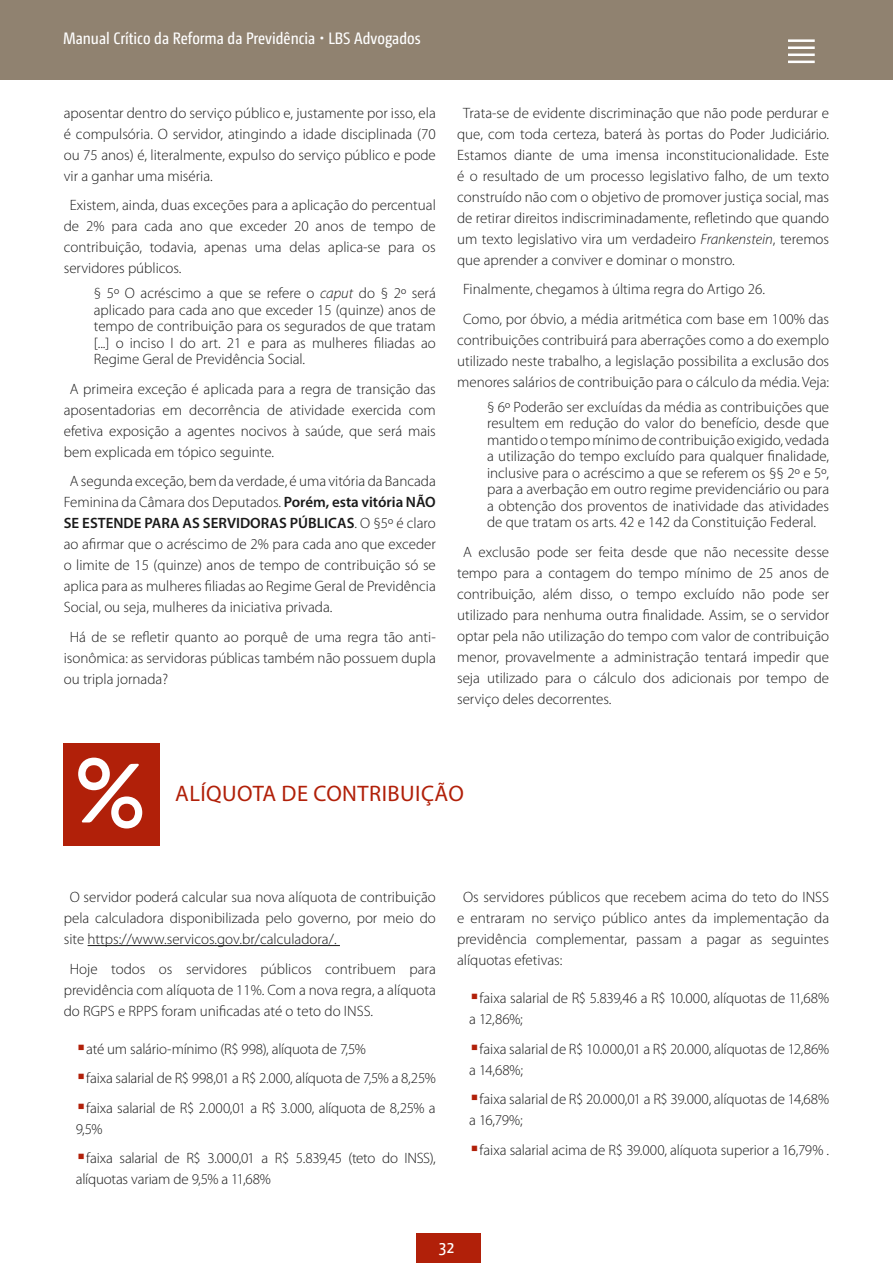
<style>
.page{position:relative;width:893px;height:1263px;background:#fff}
.page>*{position:absolute;margin:0;border:0;box-sizing:border-box;transform-origin:0 0}
.t1{font:22.5px "Myriad Pro";letter-spacing:.02em;color:#b12009}
.t2{font:18px "Camingo Dos Pro Cd";color:#fff}
.t3{font:16.5px "Camingo Dos Pro Cd";color:#fff}
.t4{font:300 15px/21px "Myriad Pro";color:#1a1a1a;text-align:justify}
.s1{font-style:italic}
.s2{font-weight:600}
</style>
<div class="page">
<div style="left:0;top:0;width:893px;height:80px;background:#908270"></div>
<div style="left:416px;top:1233px;width:64px;height:30px;background:#b12009"></div>
<div style="left:788px;top:39px;width:27px;height:3px;border:2px solid #fff"></div>
<div style="left:788px;top:46px;width:27px;height:3px;border:2px solid #fff"></div>
<div style="left:788px;top:54px;width:27px;height:2px;border:2px solid #fff"></div>
<div style="left:788px;top:61px;width:27px;height:2px;border:2px solid #fff"></div>
<hr style="left:88px;top:945px;width:252px;height:1px;background:#1a1a1a">
<div style="left:63px;top:743px;width:97px;height:102px;background:#b12009"></div>
<svg style="left:78px;top:758px;width:64px;height:70px"></svg>
<p class="t3" style="left:63px;top:29px;width:359px">Manual Crítico da Reforma da Previdência • LBS Advogados</p>
<p class="t4" style="left:64px;top:102px;width:374px">aposentar dentro do serviço público e, justamente por isso, ela é compulsória. O servidor, atingindo a idade disciplinada (70 ou 75 anos) é, literalmente, expulso do serviço público e pode vir a ganhar uma miséria.</p>
<p class="t4" style="left:64px;top:195px;width:374px;text-indent:6px">Existem, ainda, duas exceções para a aplicação do percentual de 2% para cada ano que exceder 20 anos de tempo de contribuição, todavia, apenas uma delas aplica-se para os servidores públicos.</p>
<p class="t4" style="left:94px;top:285px;width:344px;line-height:16.5px">§ 5º O acréscimo a que se refere o <span class="s1">caput</span> do § 2º será aplicado para cada ano que exceder 15 (quinze) anos de tempo de contribuição para os segurados de que tratam [...] o inciso I do art. 21 e para as mulheres filiadas ao Regime Geral de Previdência Social.</p>
<p class="t4" style="left:64px;top:378px;width:374px;text-indent:6px">A primeira exceção é aplicada para a regra de transição das aposentadorias em decorrência de atividade exercida com efetiva exposição a agentes nocivos à saúde, que será mais bem explicada em tópico seguinte.</p>
<p class="t4" style="left:64px;top:471px;width:374px;text-indent:6px">A segunda exceção, bem da verdade, é uma vitória da Bancada Feminina da Câmara dos Deputados. <span class="s2">Porém, esta vitória NÃO SE ESTENDE PARA AS SERVIDORAS PÚBLICAS</span>. O §5º é claro ao afirmar que o acréscimo de 2% para cada ano que exceder o limite de 15 (quinze) anos de tempo de contribuição só se aplica para as mulheres filiadas ao Regime Geral de Previdência Social, ou seja, mulheres da iniciativa privada.</p>
<p class="t4" style="left:64px;top:626px;width:374px;text-indent:6px">Há de se refletir quanto ao porquê de uma regra tão anti&shy;isonômica: as servidoras públicas também não possuem dupla ou tripla jornada?</p>
<p class="t4" style="left:457px;top:102px;width:374px;text-indent:6px">Trata-se de evidente discriminação que não pode perdurar e que, com toda certeza, baterá às portas do Poder Judiciário.<br>Estamos diante de uma imensa inconstitucionalidade. Este é o resultado de um processo legislativo falho, de um texto construído não com o objetivo de promover justiça social, mas de retirar direitos indiscriminadamente, refletindo que quando um texto legislativo vira um verdadeiro <span class="s1">Frankenstein</span>, teremos que aprender a conviver e dominar o monstro.</p>
<p class="t4" style="left:463px;top:275px;width:368px;line-height:29.5px">Finalmente, chegamos à última regra do Artigo 26.<br>Como, por óbvio, a média aritmética com base em 100% das</p>
<p class="t4" style="left:457px;top:329px;width:374px">contribuições contribuirá para aberrações como a do exemplo utilizado neste trabalho, a legislação possibilita a exclusão dos menores salários de contribuição para o cálculo da média. Veja:</p>
<p class="t4" style="left:487px;top:399px;width:344px;line-height:16.5px">§ 6º Poderão ser excluídas da média as contribuições que resultem em redução do valor do benefício, desde que mantido o tempo mínimo de contribuição exigido, vedada a utilização do tempo excluído para qualquer finalidade, inclusive para o acréscimo a que se referem os §§ 2º e 5º, para a averbação em outro regime previdenciário ou para a obtenção dos proventos de inatividade das atividades de que tratam os arts. 42 e 142 da Constituição Federal.</p>
<p class="t4" style="left:457px;top:541px;width:374px;text-indent:6px">A exclusão pode ser feita desde que não necessite desse tempo para a contagem do tempo mínimo de 25 anos de contribuição, além disso, o tempo excluído não pode ser utilizado para nenhuma outra finalidade. Assim, se o servidor optar pela não utilização do tempo com valor de contribuição menor, provavelmente a administração tentará impedir que seja utilizado para o cálculo dos adicionais por tempo de serviço deles decorrentes.</p>
<h1 class="t1" style="left:175px;top:780px;width:290px">ALÍQUOTA DE CONTRIBUIÇÃO</h1>
<p class="t4" style="left:64px;top:887px;width:374px;text-indent:6px">O servidor poderá calcular sua nova alíquota de contribuição pela calculadora disponibilizada pelo governo, por meio do site https://www.servicos.gov.br/calculadora/.</p>
<p class="t4" style="left:64px;top:958px;width:374px;text-indent:6px">Hoje todos os servidores públicos contribuem para previdência com alíquota de 11%. Com a nova regra, a alíquota do RGPS e RPPS foram unificadas até o teto do INSS.</p>
<p class="t4" style="left:86px;top:1034px;width:351px;line-height:29.5px;text-align:left">até um salário-mínimo (R$ 998), alíquota de 7,5%<br>faixa salarial de R$ 998,01 a R$ 2.000, alíquota de 7,5% a 8,25% faixa salarial de R$ 2.000,01 a R$ 3.000, alíquota de 8,25% a</p>
<p class="t4" style="left:86px;top:1114px;width:351px;line-height:29.5px;text-indent:-10px">9,5%<br>faixa salarial de R$ 3.000,01 a R$ 5.839,45 (teto do INSS),</p>
<p class="t4" style="left:76px;top:1169px;width:197px">alíquotas variam de 9,5% a 11,68%</p>
<p class="t4" style="left:457px;top:887px;width:374px;text-indent:6px">Os servidores públicos que recebem acima do teto do INSS e entraram no serviço público antes da implementação da previdência complementar, passam a pagar as seguintes alíquotas efetivas:</p>
<p class="t4" style="left:469px;top:988px;width:362px;text-indent:10px">faixa salarial de R$ 5.839,46 a R$ 10.000, alíquotas de 11,68% a 12,86%;</p>
<p class="t4" style="left:469px;top:1038px;width:362px;text-indent:10px">faixa salarial de R$ 10.000,01 a R$ 20.000, alíquotas de 12,86% a 14,68%;</p>
<p class="t4" style="left:469px;top:1089px;width:362px;text-indent:10px">faixa salarial de R$ 20.000,01 a R$ 39.000, alíquotas de 14,68% a 16,79%;</p>
<p class="t4" style="left:480px;top:1139px;width:351px">faixa salarial acima de R$ 39.000, alíquota superior a 16,79% .</p>
<p class="t2" style="left:438px;top:1236px;width:18px">32</p>
</div>
